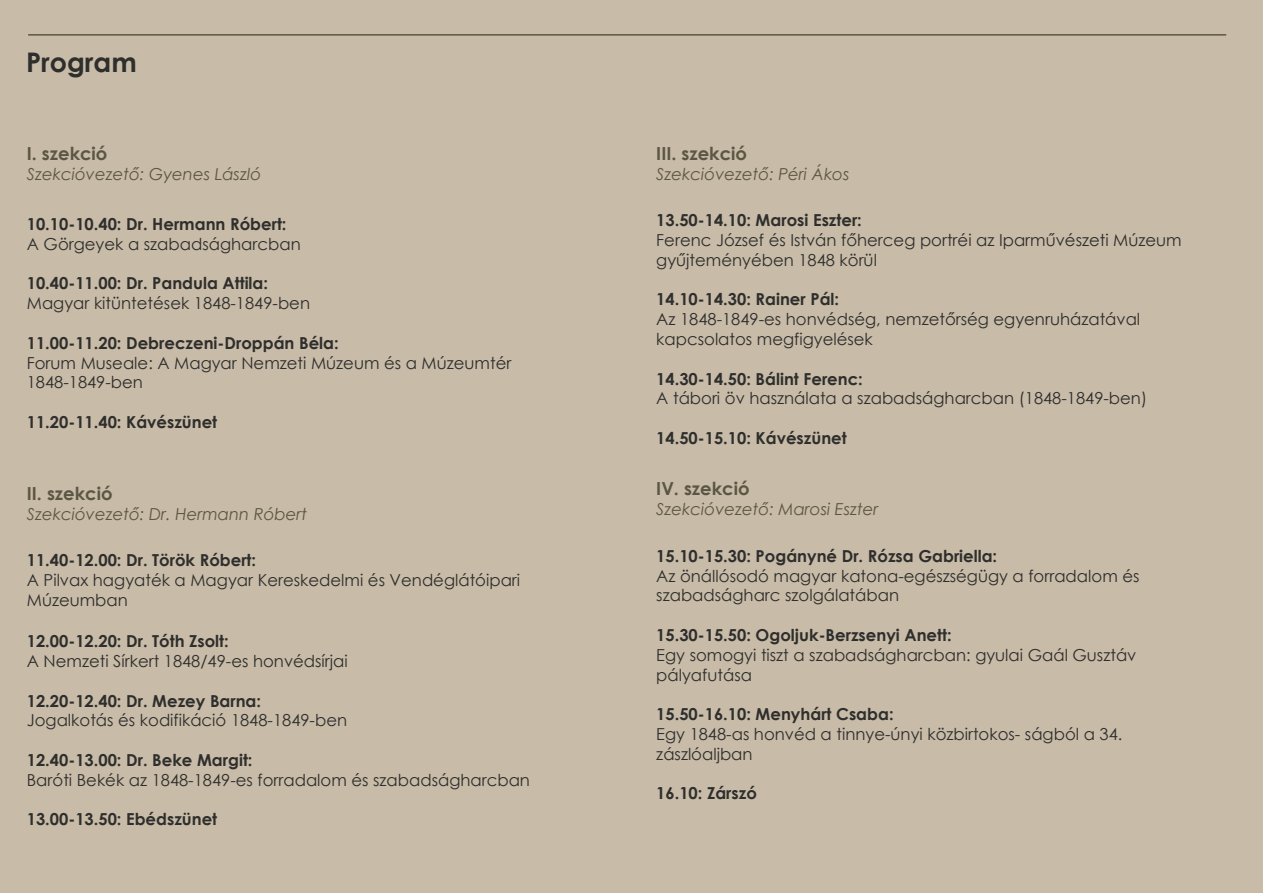
<style>
.page{position:relative;width:1263px;height:893px;background:#c8bba8}
.page>*{position:absolute;margin:0;border:0;box-sizing:border-box;transform-origin:0 0}
.t1{font:700 27px "Century Gothic";color:#2e2e2c}
.t2{font:700 18px "Century Gothic";color:#5b5643}
.t3{font:16.5px/19.8px "Century Gothic";color:#2e2e2c}
.t4{font:700 16.5px "Century Gothic";color:#2e2e2c}
.t5{font:italic 16.5px "Century Gothic";color:#5b5643}
</style>
<div class="page">
<hr style="left:28px;top:34px;width:1198px;height:2px;background:#5c5545">
<h1 class="t1" style="left:26px;top:42px;width:112px">Program</h1>
<p class="t2" style="left:27px;top:140px;width:82px">I. szekció</p>
<p class="t5" style="left:27px;top:162px;width:236px">Szekcióvezető: Gyenes László</p>
<p class="t2" style="left:656px;top:140px;width:92px">III. szekció</p>
<p class="t5" style="left:656px;top:162px;width:195px">Szekcióvezető: Péri Ákos</p>
<p class="t4" style="left:27px;top:211px;width:261px">10.10-10.40: Dr. Hermann Róbert:</p>
<p class="t3" style="left:27px;top:234px;width:275px">A Görgeyek a szabadságharcban</p>
<p class="t4" style="left:27px;top:271px;width:243px">10.40-11.00: Dr. Pandula Attila:</p>
<p class="t3" style="left:27px;top:293px;width:285px">Magyar kitüntetések 1848-1849-ben</p>
<p class="t4" style="left:27px;top:330px;width:313px">11.00-11.20: Debreczeni-Droppán Béla:</p>
<p class="t3" style="left:27px;top:352px;width:486px">Forum Museale: A Magyar Nemzeti Múzeum és a Múzeumtér<br>1848-1849-ben</p>
<p class="t4" style="left:27px;top:409px;width:192px">11.20-11.40: Kávészünet</p>
<p class="t4" style="left:656px;top:208px;width:207px">13.50-14.10: Marosi Eszter:</p>
<p class="t3" style="left:656px;top:230px;width:527px">Ferenc József és István főherceg portréi az Iparművészeti Múzeum gyűjteményében 1848 körül</p>
<p class="t4" style="left:656px;top:287px;width:184px">14.10-14.30: Rainer Pál:</p>
<p class="t3" style="left:656px;top:309px;width:485px">Az 1848-1849-es honvédség, nemzetőrség egyenruházatával kapcsolatos megfigyelések</p>
<p class="t4" style="left:656px;top:366px;width:208px">14.30-14.50: Bálint Ferenc:</p>
<p class="t3" style="left:656px;top:388px;width:492px">A tábori öv használata a szabadságharcban (1848-1849-ben)</p>
<p class="t4" style="left:656px;top:426px;width:192px">14.50-15.10: Kávészünet</p>
<p class="t2" style="left:27px;top:480px;width:87px">II. szekció</p>
<p class="t5" style="left:27px;top:502px;width:282px">Szekcióvezető: Dr. Hermann Róbert</p>
<p class="t2" style="left:656px;top:475px;width:95px">IV. szekció</p>
<p class="t5" style="left:656px;top:498px;width:224px">Szekcióvezető: Marosi Eszter</p>
<p class="t4" style="left:27px;top:548px;width:231px">11.40-12.00: Dr. Török Róbert:</p>
<p class="t3" style="left:27px;top:570px;width:495px">A Pilvax hagyaték a Magyar Kereskedelmi és Vendéglátóipari<br>Múzeumban</p>
<p class="t4" style="left:27px;top:629px;width:203px">12.00-12.20: Dr. Tóth Zsolt:</p>
<p class="t3" style="left:27px;top:651px;width:322px">A Nemzeti Sírkert 1848/49-es honvédsírjai</p>
<p class="t4" style="left:27px;top:688px;width:236px">12.20-12.40: Dr. Mezey Barna:</p>
<p class="t3" style="left:27px;top:710px;width:322px">Jogalkotás és kodifikáció 1848-1849-ben</p>
<p class="t4" style="left:27px;top:748px;width:227px">12.40-13.00: Dr. Beke Margit:</p>
<p class="t3" style="left:27px;top:770px;width:505px">Baróti Bekék az 1848-1849-es forradalom és szabadságharcban</p>
<p class="t4" style="left:27px;top:807px;width:192px">13.00-13.50: Ebédszünet</p>
<p class="t4" style="left:656px;top:543px;width:342px">15.10-15.30: Pogányné Dr. Rózsa Gabriella:</p>
<p class="t3" style="left:656px;top:565px;width:485px">Az önállósodó magyar katona-egészségügy a forradalom és szabadságharc szolgálatában</p>
<p class="t4" style="left:656px;top:622px;width:297px">15.30-15.50: Ogoljuk-Berzsenyi Anett:</p>
<p class="t3" style="left:656px;top:645px;width:482px">Egy somogyi tiszt a szabadságharcban: gyulai Gaál Gusztáv pályafutása</p>
<p class="t4" style="left:656px;top:702px;width:239px">15.50-16.10: Menyhárt Csaba:</p>
<p class="t3" style="left:656px;top:724px;width:468px">Egy 1848-as honvéd a tinnye-únyi közbirtokos- ságból a 34. zászlóaljban</p>
<p class="t4" style="left:656px;top:781px;width:102px">16.10: Zárszó</p>
</div>
